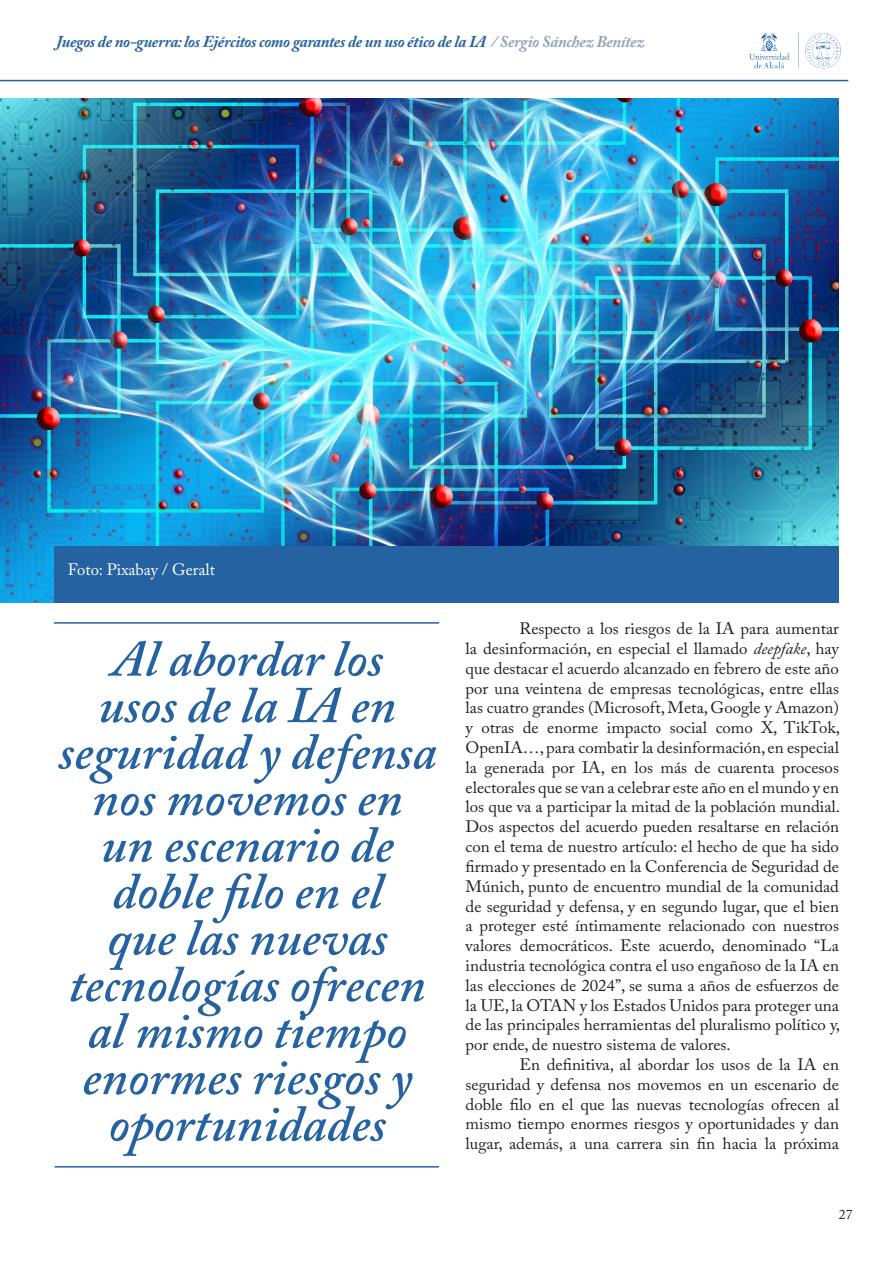
<style>
.page{position:relative;width:893px;height:1263px;background:#fff}
.page>*{position:absolute;margin:0;border:0;box-sizing:border-box;transform-origin:0 0}
.t1{font:italic 600 51px/46.5px "Adobe Caslon Pro";color:#2562a1;text-align:center}
.t2{font:16.5px/19.8px "Adobe Caslon Pro";color:#231f20;text-align:justify}
.t3{font:italic 700 16.5px "Adobe Caslon Pro";letter-spacing:-.02em;color:#2562a1}
.t4{font:16.5px "Adobe Caslon Pro";color:#fff}
.t5{font:13.5px "Adobe Caslon Pro";color:#231f20}
.s1{color:#93a5b9}
.s2{font-style:italic}
</style>
<div class="page">
<hr style="left:0;top:80px;width:848px;height:1px;background:#2562a1">
<img style="left:749px;top:33px;width:92px;height:36px">
<img style="left:0;top:98px;width:839px;height:504px">
<div style="left:54px;top:546px;width:785px;height:56px;background:#2562a1"></div>
<hr style="left:55px;top:1166px;width:384px;height:1px;background:#2562a1">
<hr style="left:54px;top:622px;width:385px;height:2px;background:#2562a1">
<p class="t3" style="left:55px;top:31px;width:591px">Juegos de no-guerra: los Ejércitos como garantes de un uso ético de la IA <span class="s1">/ Sergio Sánchez Benítez</span></p>
<p class="t4" style="left:68px;top:560px;width:149px">Foto: Pixabay / Geralt</p>
<p class="t1" style="left:58px;top:635px;width:380px">Al abordar los<br>usos de la IA en seguridad y defensa nos movemos en<br>un escenario de doble filo en el<br>que las nuevas tecnologías ofrecen al mismo tiempo enormes riesgos y oportunidades</p>
<p class="t2" style="left:466px;top:619px;width:376px;text-indent:54px">Respecto a los riesgos de la IA para aumentar la desinformación, en especial el llamado <span class="s2">deepfake</span>, hay que destacar el acuerdo alcanzado en febrero de este año por una veintena de empresas tecnológicas, entre ellas las cuatro grandes (Microsoft, Meta, Google y Amazon) y otras de enorme impacto social como X, TikTok, OpenIA…, para combatir la desinformación, en especial la generada por IA, en los más de cuarenta procesos electorales que se van a celebrar este año en el mundo y en los que va a participar la mitad de la población mundial.<br>Dos aspectos del acuerdo pueden resaltarse en relación con el tema de nuestro artículo: el hecho de que ha sido firmado y presentado en la Conferencia de Seguridad de Múnich, punto de encuentro mundial de la comunidad de seguridad y defensa, y en segundo lugar, que el bien a proteger esté íntimamente relacionado con nuestros valores democráticos. Este acuerdo, denominado “La industria tecnológica contra el uso engañoso de la IA en las elecciones de 2024”, se suma a años de esfuerzos de la UE, la OTAN y los Estados Unidos para proteger una de las principales herramientas del pluralismo político y, por ende, de nuestro sistema de valores.</p>
<p class="t2" style="left:466px;top:1054px;width:375px;text-indent:54px">En definitiva, al abordar los usos de la IA en seguridad y defensa nos movemos en un escenario de doble filo en el que las nuevas tecnologías ofrecen al mismo tiempo enormes riesgos y oportunidades y dan lugar, además, a una carrera sin fin hacia la próxima</p>
<p class="t5" style="left:839px;top:1206px;width:15px">27</p>
</div>
